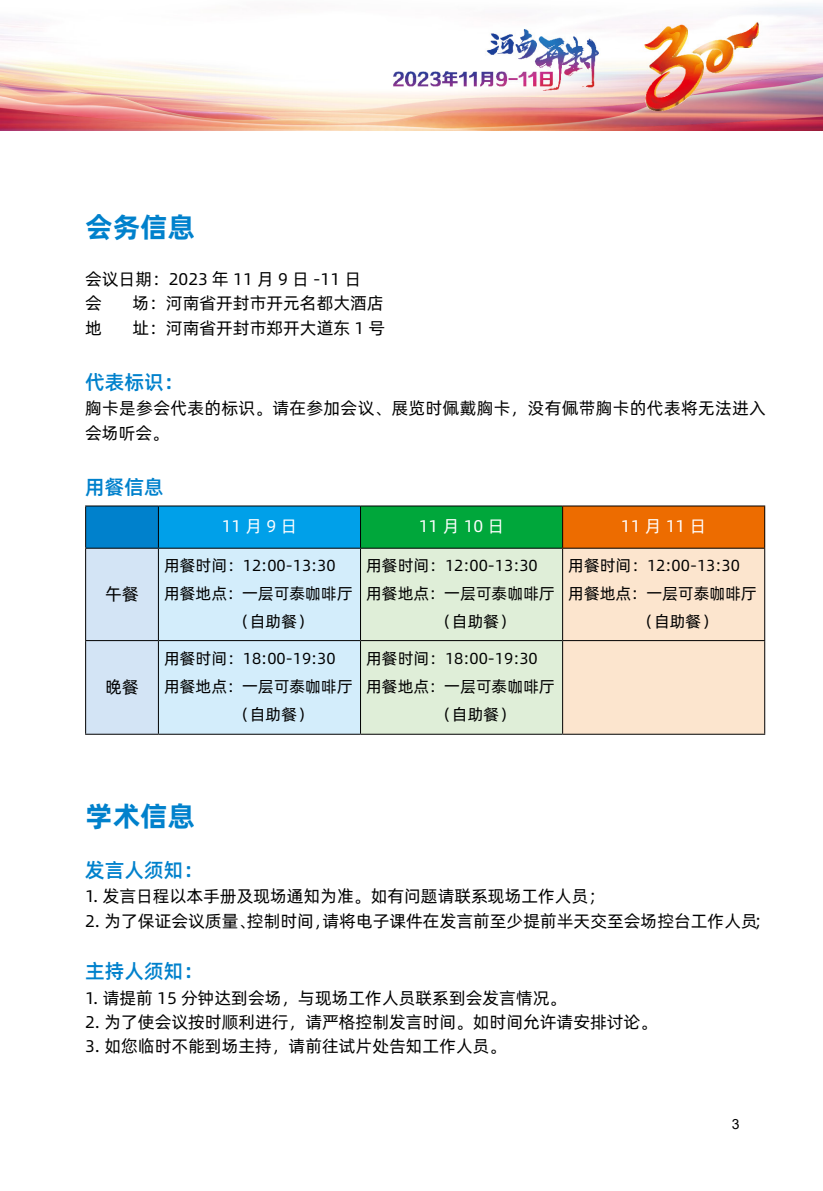
<style>
.page{position:relative;width:823px;height:1191px;background:#fff}
.page>*{position:absolute;margin:0;border:0;box-sizing:border-box;transform-origin:0 0}
.t1{font:700 28px "Alibaba Pu Hui Ti";color:#0081cc}
.t2{font:500 20px "Alibaba Pu Hui Ti";color:#0081cc}
.t3{font:17px/24.4px "Alibaba Pu Hui Ti";color:#000}
.t4{font:17px/24.4px "Alibaba Pu Hui Ti";letter-spacing:.02em;color:#000}
.t5{font:17px "Alibaba Pu Hui Ti";letter-spacing:.25em;color:#fff}
.t6{font:16px "Alibaba Pu Hui Ti";color:#000}
.t7{font:14px "Arial";color:#000}
</style>
<div class="page">
<img style="left:0;top:5px;width:822px;height:125px">
<div style="left:86px;top:506px;width:72px;height:42px;background:#0081cc"></div>
<div style="left:158px;top:506px;width:202px;height:42px;background:#00a0e9"></div>
<div style="left:360px;top:506px;width:202px;height:42px;background:#00a73b"></div>
<div style="left:562px;top:506px;width:202px;height:42px;background:#ed6c00"></div>
<svg style="left:86px;top:549px;width:677px;height:184px;background:#e2e9e2"></svg>
<hr style="left:85px;top:505px;width:73px;height:1px;background:#000">
<hr style="left:85px;top:506px;width:1px;height:42px;background:#000">
<hr style="left:158px;top:505px;width:202px;height:1px;background:#000">
<hr style="left:158px;top:506px;width:1px;height:42px;background:#000">
<hr style="left:360px;top:505px;width:202px;height:1px;background:#000">
<hr style="left:360px;top:506px;width:1px;height:42px;background:#000">
<hr style="left:562px;top:505px;width:202px;height:1px;background:#000">
<hr style="left:561px;top:506px;width:1px;height:42px;background:#000">
<hr style="left:763px;top:506px;width:1px;height:42px;background:#000">
<hr style="left:85px;top:548px;width:73px;height:1px;background:#000">
<hr style="left:85px;top:549px;width:1px;height:91px;background:#000">
<hr style="left:158px;top:548px;width:202px;height:1px;background:#000">
<hr style="left:158px;top:549px;width:1px;height:91px;background:#000">
<hr style="left:360px;top:548px;width:202px;height:1px;background:#000">
<hr style="left:360px;top:549px;width:1px;height:91px;background:#000">
<hr style="left:562px;top:548px;width:202px;height:1px;background:#000">
<hr style="left:561px;top:549px;width:1px;height:91px;background:#000">
<hr style="left:763px;top:549px;width:1px;height:91px;background:#000">
<hr style="left:85px;top:640px;width:73px;height:1px;background:#000">
<hr style="left:85px;top:641px;width:1px;height:92px;background:#000">
<hr style="left:158px;top:640px;width:202px;height:1px;background:#000">
<hr style="left:158px;top:641px;width:1px;height:92px;background:#000">
<hr style="left:360px;top:640px;width:202px;height:1px;background:#000">
<hr style="left:360px;top:641px;width:1px;height:92px;background:#000">
<hr style="left:562px;top:640px;width:202px;height:1px;background:#000">
<hr style="left:561px;top:641px;width:1px;height:92px;background:#000">
<hr style="left:763px;top:641px;width:1px;height:92px;background:#000">
<hr style="left:85px;top:733px;width:73px;height:1px;background:#000">
<hr style="left:158px;top:733px;width:202px;height:1px;background:#000">
<hr style="left:360px;top:733px;width:202px;height:1px;background:#000">
<hr style="left:562px;top:733px;width:202px;height:1px;background:#000">
<h1 class="t1" style="left:85px;top:205px;width:112px">会务信息</h1>
<p class="t3" style="left:85px;top:266px;width:277px">会议日期：2023 年 11 月 9 日 -11 日会</p>
<p class="t3" style="left:132px;top:290px;width:252px">场：河南省开封市开元名都大酒店</p>
<p class="t3" style="left:85px;top:315px;width:18px">地</p>
<p class="t3" style="left:132px;top:315px;width:254px">址：河南省开封市郑开大道东 1 号</p>
<p class="t2" style="left:85px;top:366px;width:100px">代表标识：</p>
<p class="t4" style="left:85px;top:395px;width:682px">胸卡是参会代表的标识。请在参加会议、展览时佩戴胸卡，没有佩带胸卡的代表将无法进入会场听会。</p>
<p class="t2" style="left:85px;top:472px;width:80px">用餐信息</p>
<p class="t5" style="left:221px;top:513px;width:77px">11月9日</p>
<p class="t5" style="left:418px;top:513px;width:87px">11月10日</p>
<p class="t5" style="left:620px;top:513px;width:87px">11月11日</p>
<p class="t3" style="left:105px;top:580px;width:35px">午餐</p>
<p class="t3" style="left:105px;top:673px;width:35px">晚餐</p>
<p class="t6" style="left:164px;top:553px;width:173px">用餐时间：12:00-13:30</p>
<p class="t6" style="left:164px;top:581px;width:190px">用餐地点：一层可泰咖啡厅</p>
<p class="t6" style="left:234px;top:609px;width:80px">（自助餐）</p>
<p class="t6" style="left:164px;top:646px;width:173px">用餐时间：18:00-19:30</p>
<p class="t6" style="left:164px;top:674px;width:190px">用餐地点：一层可泰咖啡厅</p>
<p class="t6" style="left:234px;top:702px;width:80px">（自助餐）</p>
<p class="t6" style="left:366px;top:553px;width:173px">用餐时间：12:00-13:30</p>
<p class="t6" style="left:366px;top:581px;width:190px">用餐地点：一层可泰咖啡厅</p>
<p class="t6" style="left:436px;top:609px;width:80px">（自助餐）</p>
<p class="t6" style="left:366px;top:646px;width:173px">用餐时间：18:00-19:30</p>
<p class="t6" style="left:366px;top:674px;width:190px">用餐地点：一层可泰咖啡厅</p>
<p class="t6" style="left:436px;top:702px;width:80px">（自助餐）</p>
<p class="t6" style="left:568px;top:553px;width:173px">用餐时间：12:00-13:30</p>
<p class="t6" style="left:568px;top:581px;width:190px">用餐地点：一层可泰咖啡厅</p>
<p class="t6" style="left:638px;top:609px;width:80px">（自助餐）</p>
<h1 class="t1" style="left:85px;top:794px;width:112px">学术信息</h1>
<p class="t2" style="left:85px;top:854px;width:120px">发言人须知：</p>
<p class="t3" style="left:85px;top:883px;width:521px">1. 发言日程以本手册及现场通知为准。如有问题请联系现场工作人员；</p>
<p class="t3" style="left:85px;top:907px;width:686px">2. 为了保证会议质量、控制时间，请将电子课件在发言前至少提前半天交至会场控台工作人员；</p>
<p class="t2" style="left:85px;top:955px;width:120px">主持人须知：</p>
<p class="t3" style="left:85px;top:984px;width:482px">1. 请提前 15 分钟达到会场，与现场工作人员联系到会发言情况。</p>
<p class="t3" style="left:85px;top:1008px;width:573px">2. 为了使会议按时顺利进行，请严格控制发言时间。如时间允许请安排讨论。</p>
<p class="t3" style="left:85px;top:1033px;width:422px">3. 如您临时不能到场主持，请前往试片处告知工作人员。</p>
<p class="t7" style="left:731px;top:1114px;width:9px">3</p>
</div>
